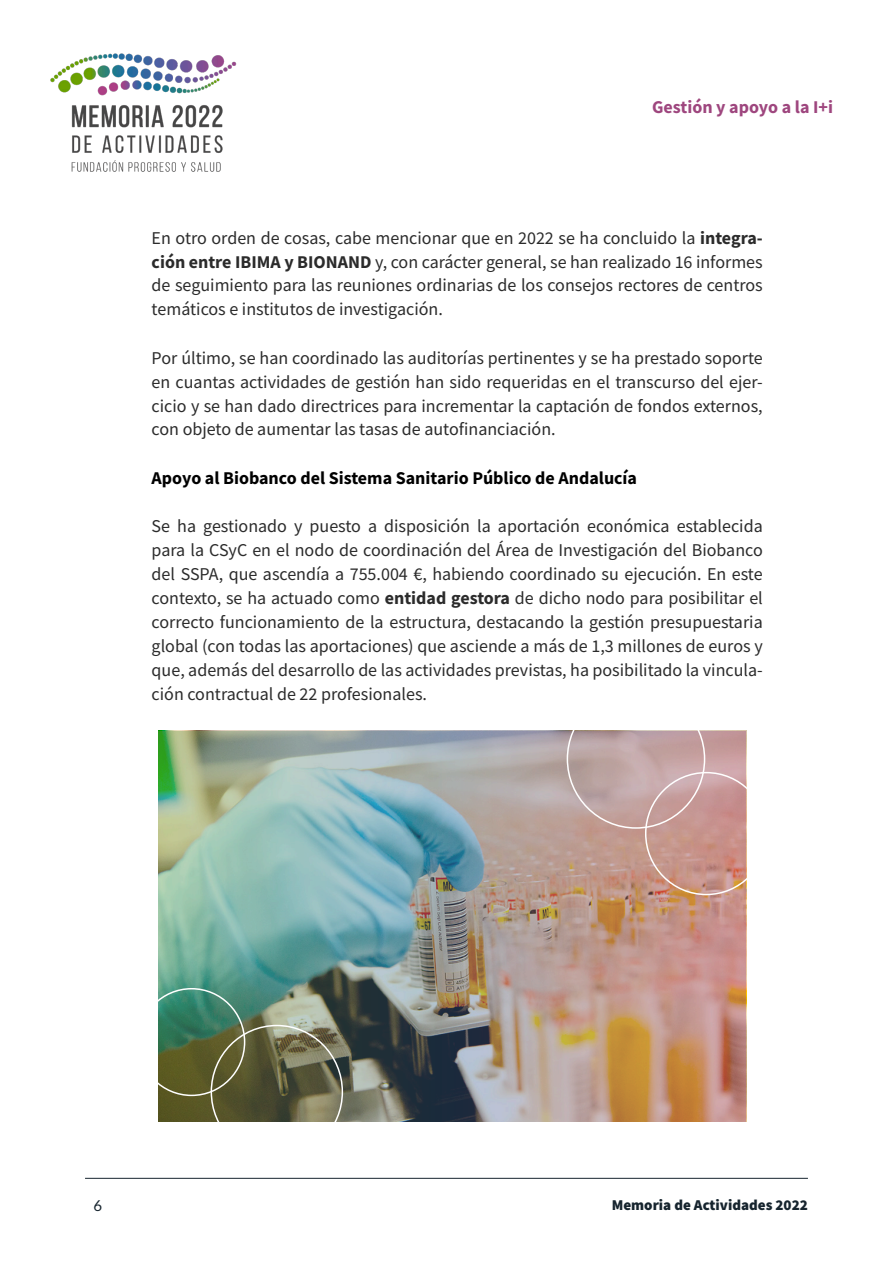
<style>
.page{position:relative;width:893px;height:1263px;background:#fff}
.page>*{position:absolute;margin:0;border:0;box-sizing:border-box;transform-origin:0 0}
.t1{font:18px/24px "Source Sans Pro";color:#2b2b2b;text-align:justify}
.t2{font:700 18px "Source Sans Pro";color:#000}
.t3{font:700 18px "Source Sans Pro";color:#9e467e}
.t4{font:900 15px "Source Sans Pro";color:#16242e}
.t5{font:15px "Lato";color:#16242e}
.s1{font-weight:700}
</style>
<div class="page">
<hr style="left:85px;top:1178px;width:723px;height:1px;background:#16242e">
<img style="left:50px;top:53px;width:187px;height:119px">
<img style="left:159px;top:732px;width:586px;height:389px">
<div style="left:138px;top:988px;width:107px;height:108px;border:2px solid #fff;border-radius:50%"></div>
<p class="t3" style="left:652px;top:95px;width:182px">Gestión y apoyo a la I+i</p>
<p class="t1" style="left:152px;top:225px;width:613px">En otro orden de cosas, cabe mencionar que en 2022 se ha concluido la <span class="s1">integra&shy;ción entre IBIMA y BIONAND</span> y, con carácter general, se han realizado 16 informes de seguimiento para las reuniones ordinarias de los consejos rectores de centros temáticos e institutos de investigación.</p>
<p class="t1" style="left:152px;top:345px;width:613px">Por último, se han coordinado las auditorías pertinentes y se ha prestado soporte en cuantas actividades de gestión han sido requeridas en el transcurso del ejer&shy;cicio y se han dado directrices para incrementar la captación de fondos externos, con objeto de aumentar las tasas de autofinanciación.</p>
<p class="t2" style="left:152px;top:465px;width:487px">Apoyo al Biobanco del Sistema Sanitario Público de Andalucía</p>
<p class="t1" style="left:152px;top:513px;width:613px">Se ha gestionado y puesto a disposición la aportación económica establecida para la CSyC en el nodo de coordinación del Área de Investigación del Biobanco del SSPA, que ascendía a 755.004 €, habiendo coordinado su ejecución. En este contexto, se ha actuado como <span class="s1">entidad gestora</span> de dicho nodo para posibilitar el correcto funcionamiento de la estructura, destacando la gestión presupuestaria global (con todas las aportaciones) que asciende a más de 1,3 millones de euros y que, además del desarrollo de las actividades previstas, ha posibilitado la vincula&shy;ción contractual de 22 profesionales.</p>
<p class="t5" style="left:93px;top:1197px;width:10px">6</p>
<p class="t4" style="left:612px;top:1195px;width:198px">Memoria de Actividades 2022</p>
</div>
